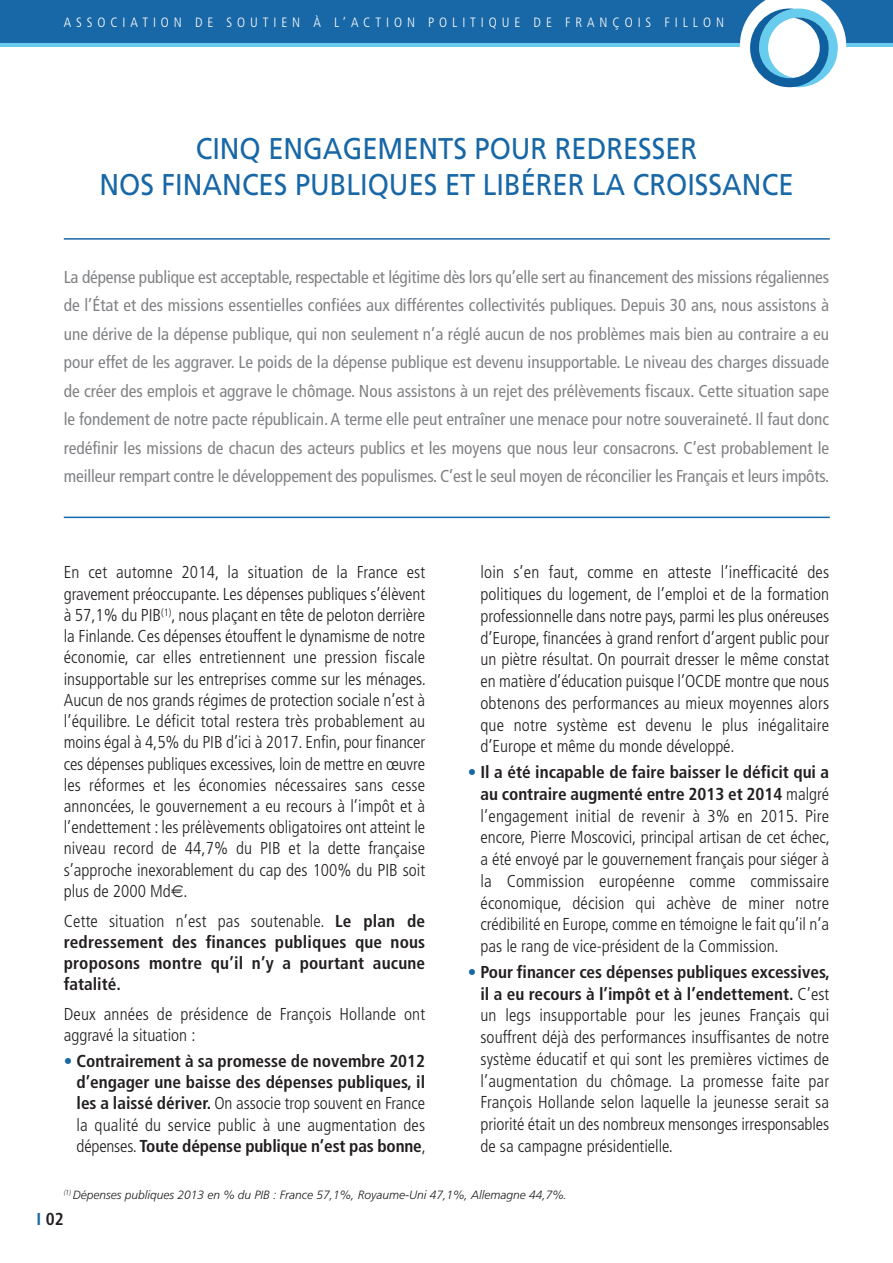
<style>
.page{position:relative;width:893px;height:1263px;background:#fff}
.page>*{position:absolute;margin:0;border:0;box-sizing:border-box;transform-origin:0 0}
.t1{font:30px/36px "Frutiger";color:#1867a6;text-align:center;scale:.91 1}
.t2{font:300 condensed 17.25px/21.8px "Frutiger";color:#231f20;text-align:justify}
.t3{font:condensed 17.25px/28.5px "Frutiger";letter-spacing:-.005em;color:#808285;text-align:justify}
.t4{font:700 condensed 17.25px/21.3px "Frutiger";color:#231f20;text-align:justify}
.t5{font:300 condensed 13.5px "Frutiger";letter-spacing:.365em;color:#fff}
.t6{font:italic 300 12px "Frutiger";color:#231f20}
.s1{font-weight:300}
.s2{font-weight:300;color:#1867a6}
.s3{color:#1867a6}
.s4{font-weight:700}
</style>
<div class="page">
<div style="left:0;top:0;width:893px;height:47px;background:#66cbec"></div>
<div style="left:0;top:0;width:893px;height:43px;background:#1867a6"></div>
<svg style="left:740px;top:0;width:106px;height:88px"></svg>
<hr style="left:64px;top:238px;width:766px;height:2px;background:#1867a6">
<hr style="left:64px;top:517px;width:766px;height:1px;background:#1867a6">
<p class="t5" style="left:64px;top:17px;width:662px">ASSOCIATION DE SOUTIEN À L’ACTION POLITIQUE DE FRANÇOIS FILLON</p>
<h1 class="t1" style="left:100px;top:132px;width:764px">CINQ ENGAGEMENTS POUR REDRESSER<br>NOS FINANCES PUBLIQUES ET LIBÉRER LA CROISSANCE</h1>
<p class="t3" style="left:64px;top:264px;width:767px">La dépense publique est acceptable, respectable et légitime dès lors qu’elle sert au financement des missions régaliennes de l’État et des missions essentielles confiées aux différentes collectivités publiques. Depuis 30 ans, nous assistons à une dérive de la dépense publique, qui non seulement n’a réglé aucun de nos problèmes mais bien au contraire a eu pour effet de les aggraver. Le poids de la dépense publique est devenu insupportable. Le niveau des charges dissuade de créer des emplois et aggrave le chômage. Nous assistons à un rejet des prélèvements fiscaux. Cette situation sape le fondement de notre pacte républicain.A terme elle peut entraîner une menace pour notre souveraineté. Il faut donc redéfinir les missions de chacun des acteurs publics et les moyens que nous leur consacrons. C’est probablement le meilleur rempart contre le développement des populismes. C’est le seul moyen de réconcilier les Français et leurs impôts.</p>
<p class="t2" style="left:64px;top:563px;width:364px;line-height:21.3px">En cet automne 2014, la situation de la France est gravement préoccupante. Les dépenses publiques s’élèvent à 57,1% du PIB<sup>(1)</sup>, nous plaçant en tête de peloton derrière la Finlande. Ces dépenses étouffent le dynamisme de notre économie, car elles entretiennent une pression fiscale insupportable sur les entreprises comme sur les ménages.<br>Aucun de nos grands régimes de protection sociale n’est à l’équilibre. Le déficit total restera très probablement au moins égal à 4,5% du PIB d’ici à 2017. Enfin, pour financer ces dépenses publiques excessives, loin de mettre en œuvre les réformes et les économies nécessaires sans cesse annoncées, le gouvernement a eu recours à l’impôt et à l’endettement : les prélèvements obligatoires ont atteint le niveau record de 44,7% du PIB et la dette française s’approche inexorablement du cap des 100% du PIB soit plus de 2000 Md .</p>
<p class="t4" style="left:64px;top:911px;width:363px"><span class="s1">Cette situation n’est pas soutenable.</span> Le plan de redressement des finances publiques que nous proposons montre qu’il n’y a pourtant aucune fatalité.</p>
<p class="t2" style="left:64px;top:1005px;width:363px;line-height:21.3px">Deux années de présidence de François Hollande ont aggravé la situation :</p>
<p class="t4" style="left:77px;top:1051px;width:351px;text-indent:-13px"><span class="s2">•</span> Contrairement à sa promesse de novembre 2012 d’engager une baisse des dépenses publiques, il les a laissé dériver. <span class="s1">On associe trop souvent en France la qualité du service public à une augmentation des dépenses.</span> Toute dépense publique n’est pas bonne<span class="s1">,</span></p>
<p class="t2" style="left:480px;top:563px;width:350px">loin s’en faut, comme en atteste l’inefficacité des politiques du logement, de l’emploi et de la formation professionnelle dans notre pays, parmi les plus onéreuses d’Europe, financées à grand renfort d’argent public pour un piètre résultat. On pourrait dresser le même constat en matière d’éducation puisque l’OCDE montre que nous obtenons des performances au mieux moyennes alors que notre système est devenu le plus inégalitaire d’Europe et même du monde développé.</p>
<p class="t2" style="left:480px;top:763px;width:351px;text-indent:-13px"><span class="s3">•</span> <span class="s4">Il a été incapable de faire baisser le déficit qui a au contraire augmenté entre 2013 et 2014</span> malgré l’engagement initial de revenir à 3% en 2015. Pire encore, Pierre Moscovici, principal artisan de cet échec, a été envoyé par le gouvernement français pour siéger à la Commission européenne comme commissaire économique, décision qui achève de miner notre crédibilité en Europe, comme en témoigne le fait qu’il n’a pas le rang de vice-président de la Commission.</p>
<p class="t2" style="left:480px;top:962px;width:351px;text-indent:-13px"><span class="s3">•</span> <span class="s4">Pour financer ces dépenses publiques excessives, il a eu recours à l’impôt et à l’endettement.</span> C’est un legs insupportable pour les jeunes Français qui souffrent déjà des performances insuffisantes de notre système éducatif et qui sont les premières victimes de l’augmentation du chômage. La promesse faite par François Hollande selon laquelle la jeunesse serait sa priorité était un des nombreux mensonges irresponsables de sa campagne présidentielle.</p>
<p class="t6" style="left:64px;top:1190px;width:505px"><sup>(1)</sup> Dépenses publiques 2013 en % du PIB : France 57,1%, Royaume-Uni 47,1%, Allemagne 44,7%.</p>
<p class="t4" style="left:37px;top:1209px;width:29px"><span class="s3">I</span> 02</p>
</div>
